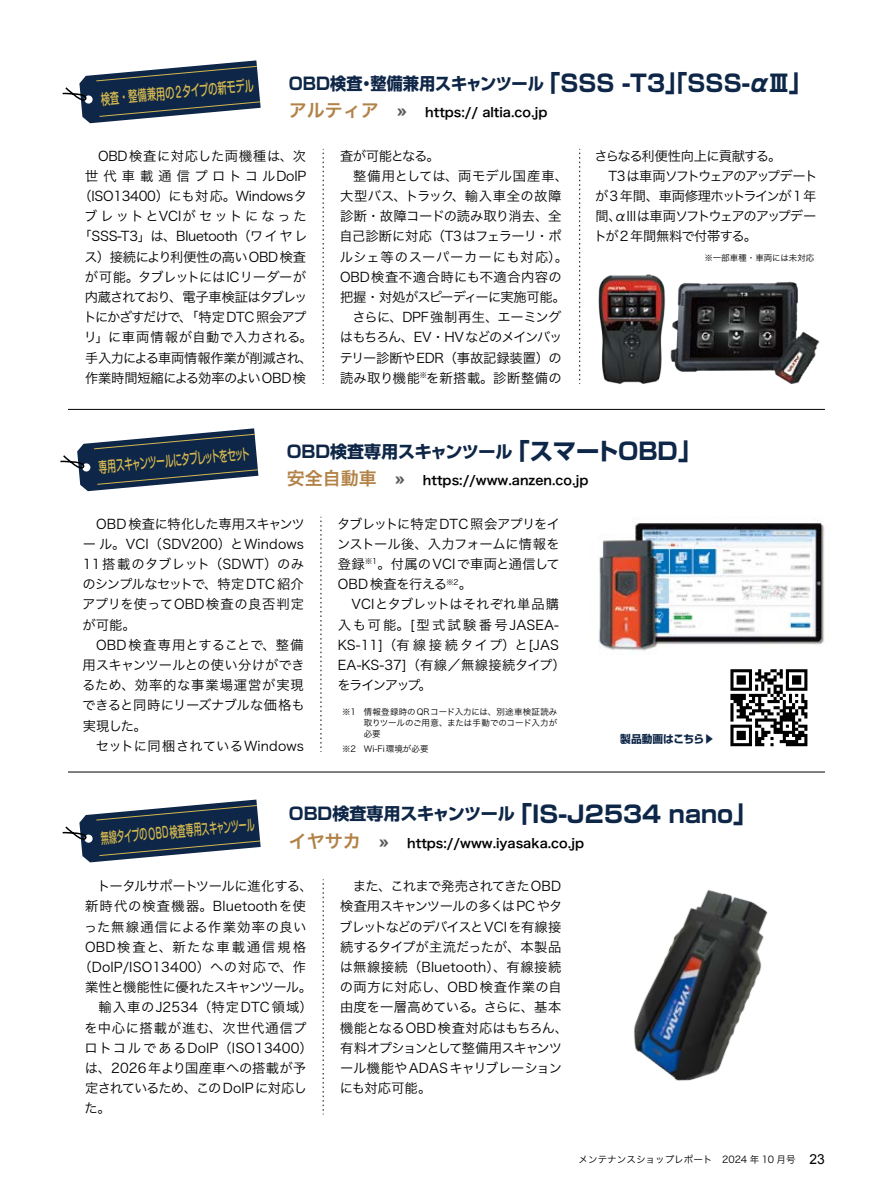
<style>
.page{position:relative;width:893px;height:1191px;background:#fff}
.page>*{position:absolute;margin:0;border:0;box-sizing:border-box;transform-origin:0 0}
.t1{font:700 16.95px "Shin Go Pr 6";color:#0e2647}
.t2{font:700 16.95px "Shin Go Pr 6";color:#0e2647;scale:.95 1}
.t3{font:500 14.85px "Shin M Go Pr 6 N";color:#d5b84f;scale:.54 1}
.t4{font:500 14.85px "Shin M Go Pr 6 N";color:#d5b84f;scale:.59 1}
.t5{font:500 14.85px "Shin M Go Pr 6 N";color:#d5b84f;scale:.62 1}
.t6{font:13.35px/20.2px "Hira Kaku Pro W3";letter-spacing:-.005em;color:#000}
.t7{font:13.35px/20.2px "Hira Kaku Pro W3";letter-spacing:-.075em;color:#000}
.t8{font:13.35px "Hira Kaku Pro W3";letter-spacing:.06em;color:#000}
.t9{font:13.35px "Hira Kaku Pro W3";letter-spacing:.04em;color:#000}
.t10{font:13.35px "Hira Kaku Pro W3";letter-spacing:.065em;color:#000}
.t11{font:13.35px "Hira Kaku Pro W3";letter-spacing:-.065em;color:#000}
.t12{font:13.35px "Hira Kaku Pro W3";letter-spacing:-.03em;color:#000}
.t13{font:13.35px "Hira Kaku Pro W3";letter-spacing:-.055em;color:#000}
.t14{font:13.35px "Hira Kaku Pro W3";letter-spacing:.135em;color:#000}
.t15{font:12.75px "Hira Kaku Pro N W6";color:#000}
.t16{font:700 10.65px "Shin Go Pr 6";color:#0e2647}
.t17{font:9.6px "Hira Kaku Pro N W3";color:#000}
.t18{font:8.55px/10.6px "Hira Kaku Pro W3";letter-spacing:.005em;color:#000;text-align:justify}
.s1{font-size:23.4px}
.s2{font-size:18px;color:#b28247}
.s3{font-size:18px;color:#595757}
.s4{font-family:"Arial";font-size:13.8px}
</style>
<div class="page">
<svg style="left:60px;top:428px;width:199px;height:63px"></svg>
<svg style="left:321px;top:517px;width:1px;height:235px"></svg>
<img style="left:598px;top:520px;width:227px;height:131px">
<svg style="left:730px;top:669px;width:77px;height:77px"></svg>
<svg style="left:62px;top:799px;width:199px;height:63px"></svg>
<svg style="left:323px;top:879px;width:1px;height:235px"></svg>
<img style="left:633px;top:890px;width:135px;height:191px">
<svg style="left:62px;top:60px;width:199px;height:63px"></svg>
<svg style="left:323px;top:149px;width:1px;height:235px"></svg>
<img style="left:598px;top:274px;width:67px;height:110px">
<img style="left:665px;top:282px;width:155px;height:102px">
<svg style="left:579px;top:149px;width:1px;height:235px"></svg>
<hr style="left:68px;top:771px;width:757px;height:1px;background:#000">
<hr style="left:68px;top:409px;width:757px;height:1px;background:#000">
<p class="t2" style="left:289px;top:70px;width:551px">OBD検査・整備兼用スキャンツール <span class="s1">「SSS -T3」「SSS-αⅢ」</span></p>
<p class="t15" style="left:289px;top:101px;width:260px"><span class="s2">アルティア</span> <span class="s3">»</span> https:// altia.co.jp</p>
<p class="t6" style="left:78px;top:144px;width:236px;text-align:center">　OBD検査に対応した両機種は、次世代車載通信プロトコルDoIP（ISO13400）にも対応。WindowsタブレットとVCIがセットになった「SSS-T3」は、Bluetooth（ワイヤレス）接続により利便性の高いOBD検査が可能。タブレットにはICリーダーが内蔵されており、電子車検証はタブレットにかざすだけで、「特定 DTC 照会アプリ」に車両情報が自動で入力される。手入力による車両情報作業が削減され、作業時間短縮による効率のよいOBD検</p>
<p class="t6" style="left:340px;top:144px;width:230px">査が可能となる。<br>　整備用としては、両モデル国産車、大型バス、トラック、輸入車全の故障診断・故障コードの読み取り消去、全自己診断に対応（T3はフェラーリ・ポルシェ等のスーパーカーにも対応）。<br>OBD検査不適合時にも不適合内容の把握・対処がスピーディーに実施可能。　さらに、DPF強制再生、エーミングはもちろん、EV・HVなどのメインバッテリー診断やEDR（事故記録装置）の読み取り機能<sup>※</sup>を新搭載。診断整備の</p>
<p class="t7" style="left:594px;top:144px;width:225px">さらなる利便性向上に貢献する。<br>　T3 は車両ソフトウェアのアップデートが3年間、車両修理ホットラインが1年間、αⅢは車両ソフトウェアのアップデートが2年間無料で付帯する。</p>
<p class="t5" style="left:100px;top:87px;width:249px;rotate:-5deg">検査・整備兼用の2タイプの新モデル</p>
<p class="t18" style="left:704px;top:251px;width:112px">※一部車種・車両には未対応</p>
<p class="t1" style="left:287px;top:438px;width:416px">OBD検査専用スキャンツール <span class="s1">「スマートOBD」</span></p>
<p class="t15" style="left:287px;top:469px;width:303px"><span class="s2">安全自動車</span> <span class="s3">»</span> https://www.anzen.co.jp</p>
<p class="t6" style="left:82px;top:512px;width:224px">　OBD 検査に特化した専用スキャンツール。VCI（SDV200）とWindows<br>11搭載のタブレット（SDWT）のみのシンプルなセットで、特定 DTC 紹介アプリを使ってOBD検査の良否判定が可能。<br>　OBD検査専用とすることで、整備用スキャンツールとの使い分けができるため、効率的な事業場運営が実現できると同時にリーズナブルな価格も実現した。<br>　セットに同梱されているWindows</p>
<p class="t6" style="left:337px;top:512px;width:230px">タブレットに特定 DTC 照会アプリをインストール後、入力フォームに情報を登録<sup>※1</sup>。付属のVCIで車両と通信して<br>OBD 検査を行える<sup>※2</sup>。<br>　VCIとタブレットはそれぞれ単品購入も可能。[型式試験番号JASEA-<br>KS-11]（有線接続タイプ）と[JAS<br>EA-KS-37]（有線／無線接続タイプ）をラインアップ。</p>
<p class="t4" style="left:98px;top:455px;width:259px;rotate:-5deg">専用スキャンツールにタブレットをセット</p>
<p class="t18" style="left:364px;top:706px;width:195px;text-indent:-22px">※1 情報登録時のQRコード入力には、別途車検証読み取りツールのご用意、または手動でのコード入力が必要</p>
<p class="t18" style="left:342px;top:742px;width:88px">※2 Wi-Fi環境が必要</p>
<p class="t16" style="left:620px;top:730px;width:96px">製品動画はこちら▶</p>
<p class="t1" style="left:289px;top:800px;width:469px">OBD検査専用スキャンツール <span class="s1">「IS-J2534 nano」</span></p>
<p class="t3" style="left:100px;top:826px;width:287px;rotate:-5deg">無線タイプのOBD検査専用スキャンツール</p>
<p class="t15" style="left:289px;top:831px;width:297px"><span class="s2">イヤサカ</span> <span class="s3">»</span> https://www.iyasaka.co.jp</p>
<p class="t12" style="left:85px;top:874px;width:229px">　トータルサポートツールに進化する、</p>
<p class="t9" style="left:85px;top:894px;width:223px">新時代の検査機器。Bluetoothを使</p>
<p class="t8" style="left:84px;top:914px;width:224px">った無線通信による作業効率の良い</p>
<p class="t14" style="left:85px;top:934px;width:223px">OBD検査と、新たな車載通信規格</p>
<p class="t6" style="left:78px;top:955px;width:229px">（DoIP/ISO13400）への対応で、作</p>
<p class="t13" style="left:85px;top:975px;width:229px">業性と機能性に優れたスキャンツール。</p>
<p class="t10" style="left:85px;top:995px;width:229px">　輸入車のJ2534（特定DTC領域）</p>
<p class="t8" style="left:85px;top:1015px;width:223px">を中心に搭載が進む、次世代通信プ</p>
<p class="t6" style="left:85px;top:1036px;width:230px">ロトコルであるDoIP（ISO13400）</p>
<p class="t6" style="left:85px;top:1056px;width:223px">は、2026年より国産車への搭載が予</p>
<p class="t11" style="left:85px;top:1076px;width:223px">定されているため、この DoIP に対応し</p>
<p class="t6" style="left:85px;top:1097px;width:28px">た。</p>
<p class="t6" style="left:339px;top:875px;width:230px">　また、これまで発売されてきたOBD検査用スキャンツールの多くはPCやタブレットなどのデバイスとVCI を有線接続するタイプが主流だったが、本製品は無線接続（Bluetooth）、有線接続の両方に対応し、OBD検査作業の自由度を一層高めている。さらに、基本機能となるOBD検査対応はもちろん、有料オプションとして整備用スキャンツール機能やADASキャリブレーションにも対応可能。</p>
<p class="t17" style="left:579px;top:1150px;width:248px">メンテナンスショップレポート　2024 年 10 月号 <span class="s4">23</span></p>
</div>
